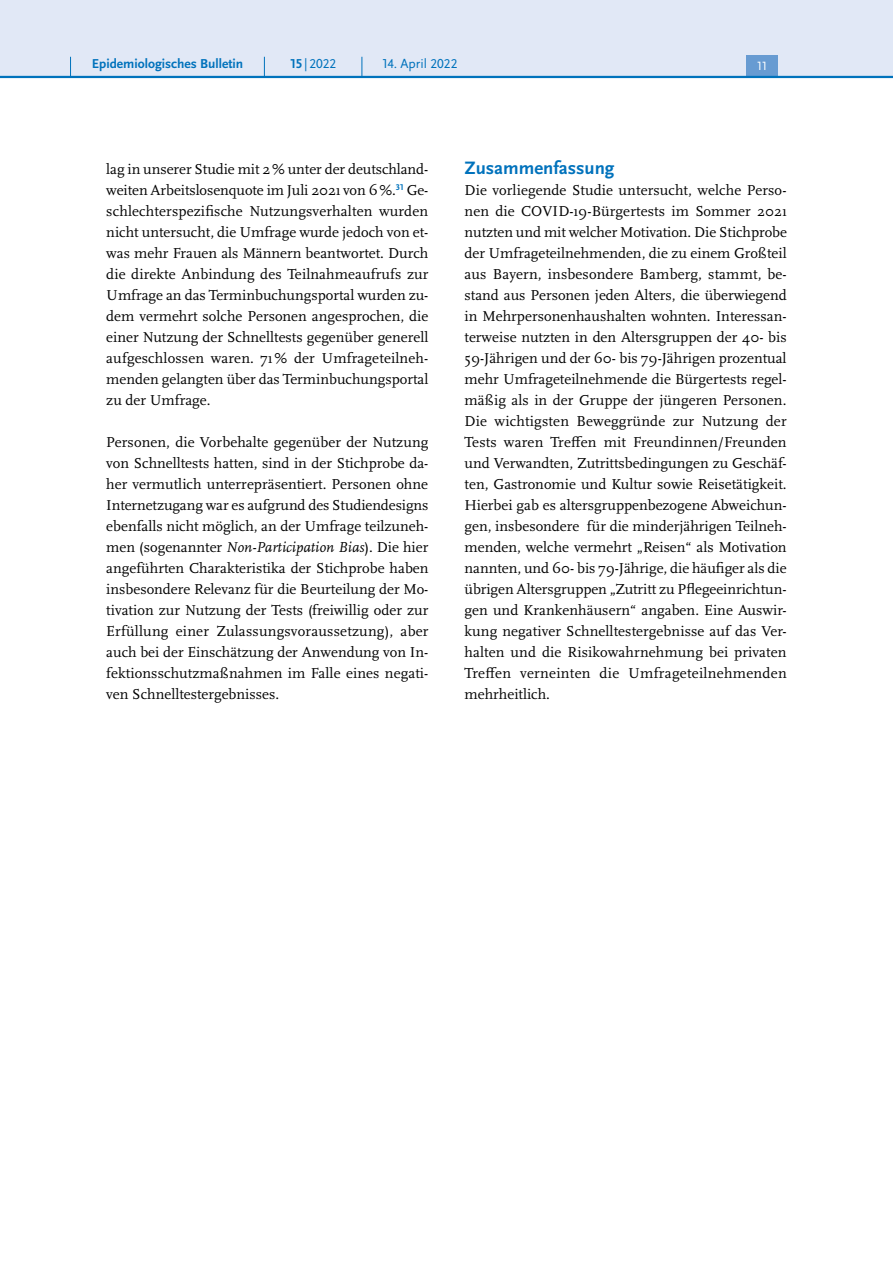
<style>
.page{position:relative;width:893px;height:1263px;background:#fff}
.page>*{position:absolute;margin:0;border:0;box-sizing:border-box;transform-origin:0 0}
.t1{font:700 18.75px "Scala Sans Pro";color:#0072bc}
.P_-_Fließtext{font:15px/21px "Scala Pro";color:#000;text-align:justify}
.t2{font:700 13.5px "Scala Sans Pro";color:#0072bc}
.t3{font:13.5px "Scala Sans Pro";color:#0072bc}
.t4{font:12.45px "Scala Sans Pro";color:#fff}
.s1{font-weight:700}
.s2{font-style:italic}
</style>
<div class="page">
<div style="left:0;top:0;width:893px;height:77px;background:#e1e8f6"></div>
<div style="left:746px;top:55px;width:32px;height:21px;background:#679bd2"></div>
<hr style="left:0;top:76px;width:893px;height:2px;background:#0072bc">
<svg style="left:70px;top:57px;width:1px;height:19px"></svg>
<svg style="left:264px;top:57px;width:1px;height:19px"></svg>
<svg style="left:362px;top:57px;width:1px;height:19px"></svg>
<p class="t2" style="left:92px;top:55px;width:153px">Epidemiologisches Bulletin</p>
<p class="t3" style="left:290px;top:55px;width:47px"><span class="s1">15</span> |2022</p>
<p class="t4" style="left:757px;top:59px;width:11px">11</p>
<p class="t3" style="left:383px;top:55px;width:76px">14. April 2022</p>
<p class="P_-_Fließtext" style="left:106px;top:158px;width:324px">lag in unserer Studie mit 2% unter der deutschland&shy;weiten Arbeitslosenquote im Juli 2021 von 6%.<sup>31</sup> Ge&shy;schlechterspezifische Nutzungsverhalten wurden nicht untersucht, die Umfrage wurde jedoch von et&shy;was mehr Frauen als Männern beantwortet. Durch die direkte Anbindung des Teilnahmeaufrufs zur Umfrage an das Terminbuchungsportal wurden zu&shy;dem vermehrt solche Personen angesprochen, die einer Nutzung der Schnelltests gegenüber generell aufgeschlossen waren. 71 % der Umfrageteilneh&shy;menden gelangten über das Terminbuchungsportal zu der Umfrage.</p>
<p class="P_-_Fließtext" style="left:106px;top:431px;width:324px">Personen, die Vorbehalte gegenüber der Nutzung von Schnelltests hatten, sind in der Stichprobe da&shy;her vermutlich unterrepräsentiert. Personen ohne Internetzugang war es aufgrund des Studiendesigns ebenfalls nicht möglich, an der Umfrage teilzuneh&shy;men (sogenannter <span class="s2">Non-Participation Bias</span>). Die hier angeführten Charakteristika der Stichprobe haben insbesondere Relevanz für die Beurteilung der Mo&shy;tivation zur Nutzung der Tests (freiwillig oder zur Erfüllung einer Zulassungsvoraussetzung), aber auch bei der Einschätzung der Anwendung von In&shy;fektionsschutzmaßnahmen im Falle eines negati&shy;ven Schnelltestergebnisses.</p>
<h3 class="t1" style="left:465px;top:156px;width:151px">Zusammenfassung</h3>
<p class="P_-_Fließtext" style="left:465px;top:179px;width:324px">Die vorliegende Studie untersucht, welche Perso&shy;nen die COVID-19-Bürgertests im Sommer 2021 nutzten und mit welcher Motivation. Die Stichprobe der Umfrageteilnehmenden, die zu einem Großteil aus Bayern, insbesondere Bamberg, stammt, be&shy;stand aus Personen jeden Alters, die überwiegend in Mehrpersonenhaushalten wohnten. Interessan&shy;terweise nutzten in den Altersgruppen der 40- bis 59-Jährigen und der 60- bis 79-Jährigen prozentual mehr Umfrageteilnehmende die Bürgertests regel&shy;mäßig als in der Gruppe der jüngeren Personen.<br>Die wichtigsten Beweggründe zur Nutzung der Tests waren Treffen mit Freundinnen/Freunden und Verwandten, Zutrittsbedingungen zu Geschäf&shy;ten, Gastronomie und Kultur sowie Reisetätigkeit.<br>Hierbei gab es altersgruppenbezogene Abweichun&shy;gen, insbesondere für die minderjährigen Teilneh&shy;menden, welche vermehrt „Reisen“ als Motivation nannten, und 60- bis 79-Jährige, die häufiger als die übrigen Altersgruppen „Zutritt zu Pflegeeinrichtun&shy;gen und Krankenhäusern“ angaben. Eine Auswir&shy;kung negativer Schnelltestergebnisse auf das Ver&shy;halten und die Risikowahrnehmung bei privaten Treffen verneinten die Umfrageteilnehmenden mehrheitlich.</p>
</div>
